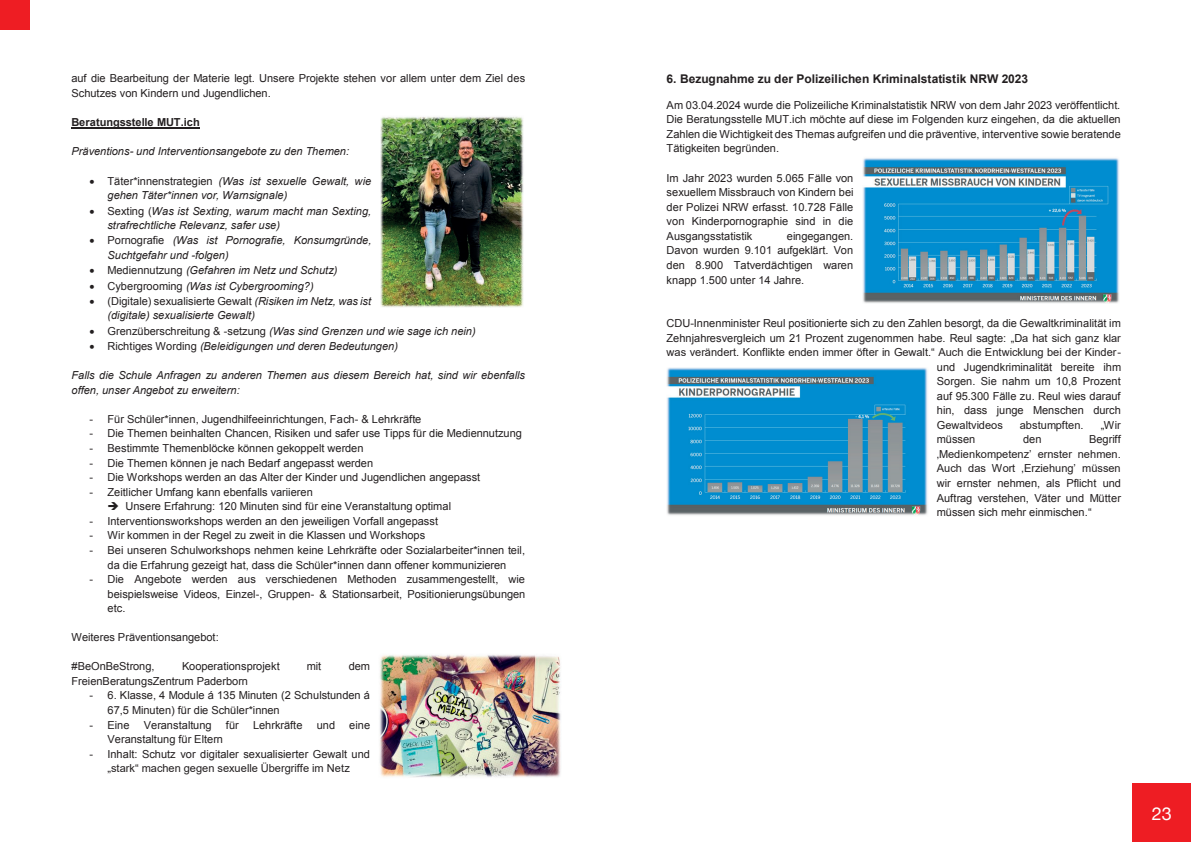
<style>
.page{position:relative;width:1191px;height:842px;background:#fff}
.page>*{position:absolute;margin:0;border:0;box-sizing:border-box;transform-origin:0 0}
.t1{font:18px "Helvetica Neue";color:#fff}
.t2{font:700 12px "Arial";color:#231f20}
.t3{font:11px/14.6px "Arial";color:#231f20;text-align:justify}
.t4{font:italic 11px/14.6px "Arial";color:#231f20}
.t5{font:700 11px "Arial";letter-spacing:-.005em;color:#231f20}
.s1{font-style:normal}
</style>
<div class="page">
<div style="left:1132px;top:783px;width:59px;height:59px;background:#ee1d23"></div>
<div style="left:0;top:0;width:30px;height:30px;background:#ee1d23"></div>
<hr style="left:71px;top:127px;width:129px;height:1px;background:#231f20">
<img style="left:380px;top:116px;width:144px;height:192px">
<img style="left:379px;top:654px;width:182px;height:123px">
<img style="left:667px;top:367px;width:261px;height:149px">
<img style="left:863px;top:158px;width:256px;height:146px">
<p class="t3" style="left:71px;top:71px;width:455px">auf die Bearbeitung der Materie legt. Unsere Projekte stehen vor allem unter dem Ziel des<br>Schutzes von Kindern und Jugendlichen.</p>
<p class="t5" style="left:71px;top:115px;width:130px">Beratungsstelle MUT.ich</p>
<p class="t4" style="left:71px;top:144px;width:279px">Präventions- und Interventionsangebote zu den Themen:</p>
<p class="t4" style="left:107px;top:174px;width:265px;text-indent:-18px">• <span class="s1">Täter*innenstrategien</span> (Was ist sexuelle Gewalt, wie gehen Täter*innen vor, Warnsignale)</p>
<p class="t4" style="left:107px;top:204px;width:265px;text-indent:-18px">• <span class="s1">Sexting (</span>Was ist Sexting, warum macht man Sexting, strafrechtliche Relevanz, safer use)</p>
<p class="t4" style="left:107px;top:233px;width:265px;text-indent:-18px">• <span class="s1">Pornografie</span> (Was ist Pornografie, Konsumgründe,<br>Suchtgefahr und -folgen)</p>
<p class="t4" style="left:89px;top:263px;width:249px">• <span class="s1">Mediennutzung</span> (Gefahren im Netz und Schutz)</p>
<p class="t4" style="left:89px;top:278px;width:226px">• <span class="s1">Cybergrooming</span> (Was ist Cybergrooming?)</p>
<p class="t4" style="left:107px;top:294px;width:265px;text-indent:-18px">• <span class="s1">(Digitale) sexualisierte Gewalt</span> (Risiken im Netz, was ist (digitale) sexualisierte Gewalt)</p>
<p class="t4" style="left:89px;top:324px;width:388px">• <span class="s1">Grenzüberschreitung &amp; -setzung</span> (Was sind Grenzen und wie sage ich nein)</p>
<p class="t4" style="left:89px;top:339px;width:310px">• <span class="s1">Richtiges Wording</span> (Beleidigungen und deren Bedeutungen)</p>
<p class="t4" style="left:71px;top:368px;width:455px">Falls die Schule Anfragen zu anderen Themen aus diesem Bereich hat, sind wir ebenfalls offen, unser Angebot zu erweitern:</p>
<p class="t3" style="left:89px;top:412px;width:333px">- Für Schüler*innen, Jugendhilfeeinrichtungen, Fach- &amp; Lehrkräfte</p>
<p class="t3" style="left:89px;top:426px;width:434px">- Die Themen beinhalten Chancen, Risiken und safer use Tipps für die Mediennutzung</p>
<p class="t3" style="left:89px;top:441px;width:275px">- Bestimmte Themenblöcke können gekoppelt werden</p>
<p class="t3" style="left:89px;top:456px;width:285px">- Die Themen können je nach Bedarf angepasst werden</p>
<p class="t3" style="left:89px;top:470px;width:392px">- Die Workshops werden an das Alter der Kinder und Jugendlichen angepasst</p>
<p class="t3" style="left:89px;top:485px;width:225px">- Zeitlicher Umfang kann ebenfalls variieren</p>
<p class="t3" style="left:107px;top:499px;width:345px">➔ Unsere Erfahrung: 120 Minuten sind für eine Veranstaltung optimal</p>
<p class="t3" style="left:89px;top:514px;width:350px">- Interventionsworkshops werden an den jeweiligen Vorfall angepasst</p>
<p class="t3" style="left:89px;top:528px;width:337px">- Wir kommen in der Regel zu zweit in die Klassen und Workshops</p>
<p class="t3" style="left:89px;top:543px;width:437px;text-align:center">- Bei unseren Schulworkshops nehmen keine Lehrkräfte oder Sozialarbeiter*innen teil, da die Erfahrung gezeigt hat, dass die Schüler*innen dann offener kommunizieren</p>
<p class="t3" style="left:107px;top:572px;width:419px;text-indent:-18px">- Die Angebote werden aus verschiedenen Methoden zusammengestellt, wie beispielsweise Videos, Einzel-, Gruppen- &amp; Stationsarbeit, Positionierungsübungen etc.</p>
<p class="t3" style="left:71px;top:630px;width:149px">Weiteres Präventionsangebot:</p>
<p class="t3" style="left:71px;top:659px;width:85px">#BeOnBeStrong,</p>
<p class="t3" style="left:182px;top:659px;width:99px">Kooperationsprojekt</p>
<p class="t3" style="left:307px;top:659px;width:16px">mit</p>
<p class="t3" style="left:349px;top:659px;width:23px">dem</p>
<p class="t3" style="left:71px;top:674px;width:178px">FreienBeratungsZentrum Paderborn</p>
<p class="t3" style="left:107px;top:688px;width:264px;text-indent:-18px">- 6. Klasse, 4 Module á 135 Minuten (2 Schulstunden á<br>67,5 Minuten) für die Schüler*innen</p>
<p class="t3" style="left:89px;top:718px;width:42px">- Eine</p>
<p class="t3" style="left:144px;top:718px;width:69px">Veranstaltung</p>
<p class="t3" style="left:226px;top:718px;width:15px">für</p>
<p class="t3" style="left:253px;top:718px;width:51px">Lehrkräfte</p>
<p class="t3" style="left:317px;top:718px;width:20px">und</p>
<p class="t3" style="left:349px;top:718px;width:22px">eine</p>
<p class="t3" style="left:107px;top:732px;width:117px">Veranstaltung für Eltern</p>
<p class="t3" style="left:89px;top:747px;width:282px;text-align:center">- Inhalt: Schutz vor digitaler sexualisierter Gewalt und „stark“ machen gegen sexuelle Übergriffe im Netz</p>
<p class="t2" style="left:666px;top:71px;width:363px">6. Bezugnahme zu der Polizeilichen Kriminalstatistik NRW 2023</p>
<p class="t3" style="left:666px;top:98px;width:456px">Am 03.04.2024 wurde die Polizeiliche Kriminalstatistik NRW von dem Jahr 2023 veröffentlicht.<br>Die Beratungsstelle MUT.ich möchte auf diese im Folgenden kurz eingehen, da die aktuellen Zahlen die Wichtigkeit des Themas aufgreifen und die präventive, interventive sowie beratende Tätigkeiten begründen.</p>
<p class="t3" style="left:666px;top:170px;width:189px">Im Jahr 2023 wurden 5.065 Fälle von sexuellem Missbrauch von Kindern bei der Polizei NRW erfasst. 10.728 Fälle von Kinderpornographie sind in die Ausgangsstatistik</p>
<p class="t3" style="left:666px;top:229px;width:188px;text-indent:120px">eingegangen.<br>Davon wurden 9.101 aufgeklärt. Von den 8.900 Tatverdächtigen waren knapp 1.500 unter 14 Jahre.</p>
<p class="t3" style="left:666px;top:316px;width:456px">CDU-Innenminister Reul positionierte sich zu den Zahlen besorgt, da die Gewaltkriminalität im</p>
<p class="t3" style="left:666px;top:331px;width:456px">Zehnjahresvergleich um 21 Prozent zugenommen habe. Reul sagte: „Da hat sich ganz klar</p>
<p class="t3" style="left:666px;top:345px;width:456px">was verändert. Konflikte enden immer öfter in Gewalt.“ Auch die Entwicklung bei der Kinder-</p>
<p class="t3" style="left:936px;top:360px;width:186px">und Jugendkriminalität bereite ihm</p>
<p class="t3" style="left:936px;top:374px;width:185px">Sorgen. Sie nahm um 10,8 Prozent</p>
<p class="t3" style="left:936px;top:389px;width:185px">auf 95.300 Fälle zu. Reul wies darauf</p>
<p class="t3" style="left:936px;top:403px;width:186px">hin, dass junge Menschen durch</p>
<p class="t3" style="left:936px;top:418px;width:68px">Gewaltvideos</p>
<p class="t3" style="left:1020px;top:418px;width:65px">abstumpften.</p>
<p class="t3" style="left:1100px;top:418px;width:21px">„Wir</p>
<p class="t3" style="left:936px;top:432px;width:40px">müssen</p>
<p class="t3" style="left:1023px;top:432px;width:20px">den</p>
<p class="t3" style="left:936px;top:432px;width:186px;text-indent:152px">Begriff ‚Medienkompetenz’ ernster nehmen.<br>Auch das Wort ‚Erziehung’ müssen wir ernster nehmen, als Pflicht und Auftrag verstehen, Väter und Mütter müssen sich mehr einmischen.“</p>
<h1 class="t1" style="left:1151px;top:801px;width:22px">23</h1>
</div>
